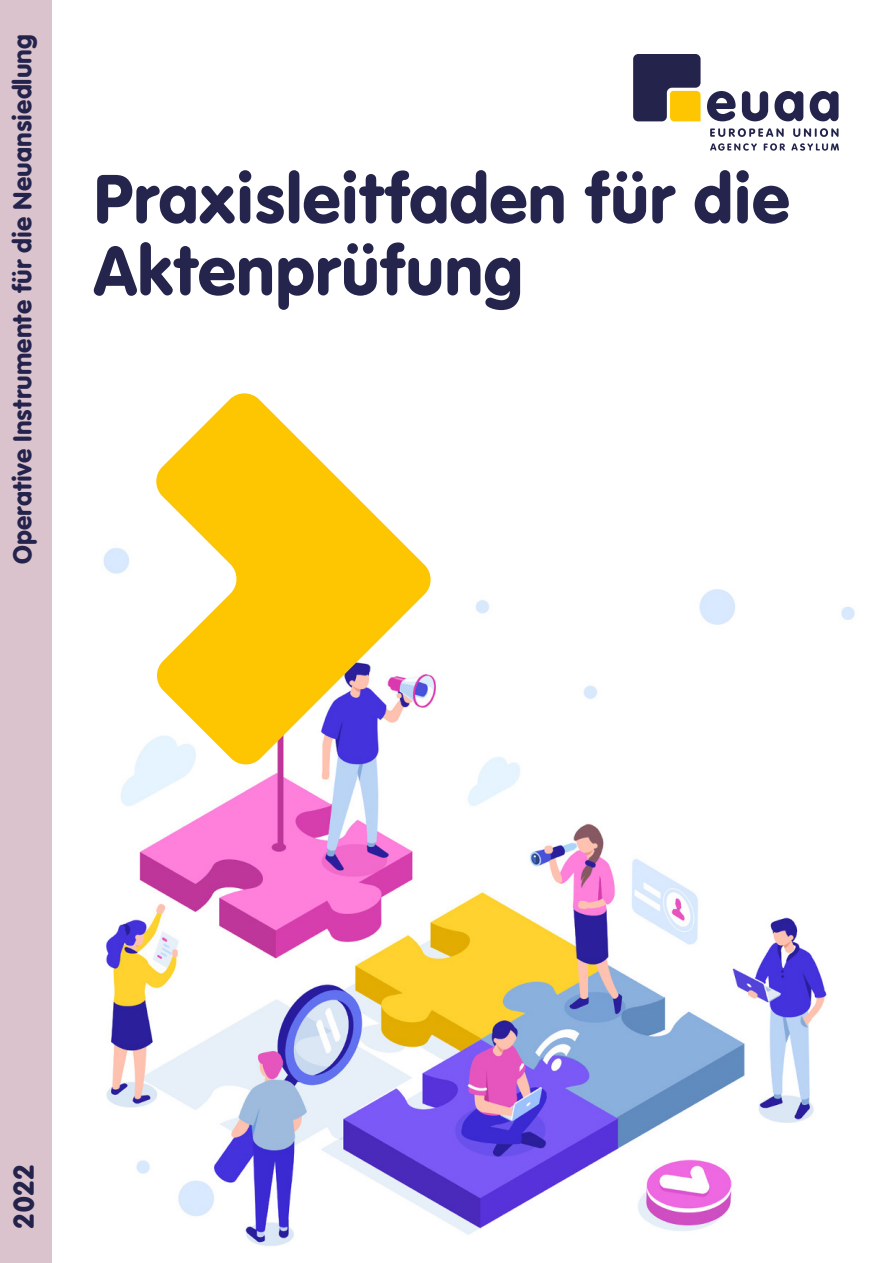
<style>
.page{position:relative;width:893px;height:1263px;background:#fff}
.page>*{position:absolute;margin:0;border:0;box-sizing:border-box;transform-origin:0 0}
.Heading_cover{font:72px/72px "VAG Rundschrift D";color:#24244c}
.t1{font:30px "VAG Rundschrift D";color:#24234c}
.t2{font:27px "VAG Rundschrift D";color:#24234c}
</style>
<div class="page">
<img style="left:51px;top:514px;width:804px;height:749px">
<svg style="left:710px;top:128px;width:74px;height:9px"></svg>
<svg style="left:793px;top:128px;width:45px;height:9px"></svg>
<svg style="left:710px;top:143px;width:47px;height:8px"></svg>
<svg style="left:764px;top:143px;width:21px;height:8px"></svg>
<svg style="left:791px;top:143px;width:48px;height:8px"></svg>
<svg style="left:633px;top:54px;width:68px;height:67px;background:#5c5047"></svg>
<svg style="left:707px;top:91px;width:29px;height:30px"></svg>
<svg style="left:742px;top:91px;width:26px;height:30px"></svg>
<svg style="left:774px;top:91px;width:29px;height:30px"></svg>
<svg style="left:810px;top:91px;width:28px;height:30px"></svg>
<svg style="left:154px;top:393px;width:279px;height:373px;fill:#fdc600"></svg>
<div style="left:0;top:0;width:51px;height:1263px;background:#dbc3ce"></div>
<p class="t2" style="left:7px;top:564px;width:531px;rotate:-90deg">Operative Instrumente für die Neuansiedlung</p>
<h1 class="Heading_cover" style="left:94px;top:163px;width:698px">Praxisleitfaden für die<br>Aktenprüfung</h1>
<p class="t1" style="left:6px;top:1229px;width:66px;rotate:-90deg">2022</p>
</div>
